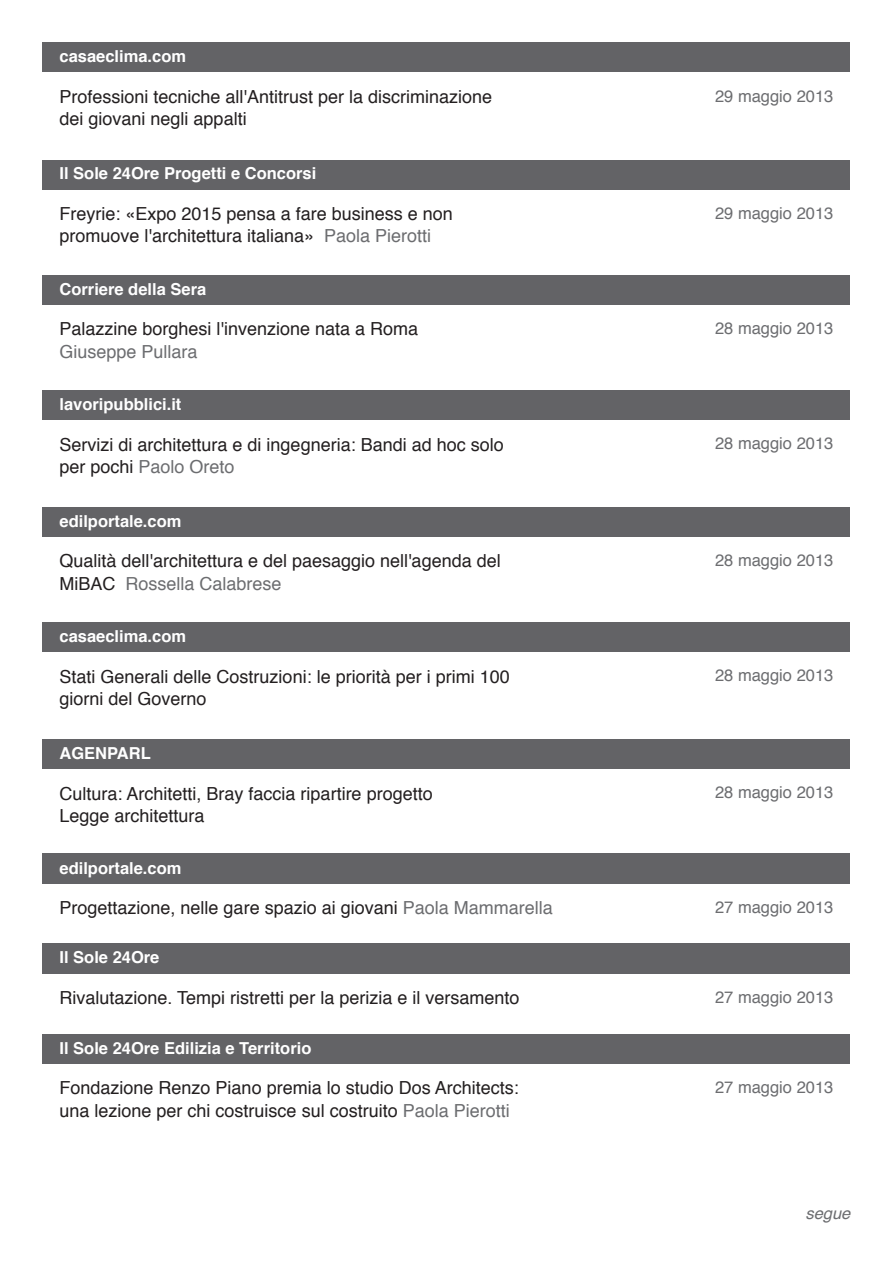
<style>
.page{position:relative;width:893px;height:1263px;background:#fff}
.page>*{position:absolute;margin:0;border:0;box-sizing:border-box;transform-origin:0 0}
.t1{font:18px/22.5px "Helvetica";color:#231f20}
.t2{font:18px "Helvetica";color:#6c6d70}
.t3{font:700 16.5px "Helvetica";color:#fff}
.t4{font:16.5px "Helvetica";color:#6c6d70}
.t5{font:italic 16.5px "Helvetica";color:#6c6d70}
.s1{color:#6c6d70}
</style>
<div class="page">
<div style="left:43px;top:854px;width:807px;height:30px;background:#636366"></div>
<div style="left:43px;top:943px;width:807px;height:30px;background:#636366"></div>
<div style="left:43px;top:390px;width:807px;height:30px;background:#636366"></div>
<div style="left:43px;top:507px;width:807px;height:30px;background:#636366"></div>
<div style="left:43px;top:622px;width:807px;height:30px;background:#636366"></div>
<div style="left:43px;top:739px;width:807px;height:30px;background:#636366"></div>
<div style="left:43px;top:1034px;width:807px;height:30px;background:#636366"></div>
<div style="left:43px;top:160px;width:807px;height:30px;background:#636366"></div>
<div style="left:43px;top:275px;width:807px;height:30px;background:#636366"></div>
<div style="left:43px;top:43px;width:807px;height:29px;background:#636366"></div>
<p class="t3" style="left:60px;top:50px;width:128px">casaeclima.com</p>
<p class="t1" style="left:60px;top:87px;width:434px">Professioni tecniche all'Antitrust per la discriminazione dei giovani negli appalti</p>
<p class="t4" style="left:715px;top:89px;width:120px">29 maggio 2013</p>
<p class="t3" style="left:60px;top:167px;width:258px">Il Sole 24Ore Progetti e Concorsi</p>
<p class="t1" style="left:60px;top:204px;width:395px">Freyrie: «Expo 2015 pensa a fare business e non promuove l'architettura italiana» <span class="s1">Paola Pierotti</span></p>
<p class="t4" style="left:715px;top:206px;width:120px">29 maggio 2013</p>
<p class="t3" style="left:60px;top:282px;width:148px">Corriere della Sera</p>
<p class="t1" style="left:60px;top:319px;width:360px">Palazzine borghesi l'invenzione nata a Roma</p>
<p class="t2" style="left:60px;top:344px;width:140px">Giuseppe Pullara</p>
<p class="t4" style="left:715px;top:321px;width:120px">28 maggio 2013</p>
<p class="t3" style="left:60px;top:397px;width:123px">lavoripubblici.it</p>
<p class="t1" style="left:60px;top:434px;width:446px">Servizi di architettura e di ingegneria: Bandi ad hoc solo per pochi <span class="s1">Paolo Oreto</span></p>
<p class="t4" style="left:715px;top:437px;width:120px">28 maggio 2013</p>
<p class="t3" style="left:60px;top:514px;width:123px">edilportale.com</p>
<p class="t1" style="left:60px;top:551px;width:443px">Qualità dell'architettura e del paesaggio nell'agenda del<br>MiBAC <span class="s1">Rossella Calabrese</span></p>
<p class="t4" style="left:715px;top:553px;width:120px">28 maggio 2013</p>
<p class="t3" style="left:60px;top:629px;width:128px">casaeclima.com</p>
<p class="t1" style="left:60px;top:666px;width:452px">Stati Generali delle Costruzioni: le priorità per i primi 100 giorni del Governo</p>
<p class="t4" style="left:715px;top:668px;width:120px">28 maggio 2013</p>
<p class="t3" style="left:60px;top:746px;width:93px">AGENPARL</p>
<p class="t1" style="left:60px;top:784px;width:375px">Cultura: Architetti, Bray faccia ripartire progetto<br>Legge architettura</p>
<p class="t4" style="left:715px;top:786px;width:120px">28 maggio 2013</p>
<p class="t3" style="left:60px;top:861px;width:123px">edilportale.com</p>
<p class="t1" style="left:60px;top:898px;width:495px">Progettazione, nelle gare spazio ai giovani <span class="s1">Paola Mammarella</span></p>
<p class="t4" style="left:715px;top:900px;width:120px">27 maggio 2013</p>
<p class="t3" style="left:60px;top:950px;width:101px">Il Sole 24Ore</p>
<p class="t1" style="left:60px;top:988px;width:461px">Rivalutazione. Tempi ristretti per la perizia e il versamento</p>
<p class="t4" style="left:715px;top:990px;width:120px">27 maggio 2013</p>
<p class="t3" style="left:60px;top:1041px;width:253px">Il Sole 24Ore Edilizia e Territorio</p>
<p class="t1" style="left:60px;top:1078px;width:461px">Fondazione Renzo Piano premia lo studio Dos Architects: una lezione per chi costruisce sul costruito <span class="s1">Paola Pierotti</span></p>
<p class="t4" style="left:715px;top:1080px;width:120px">27 maggio 2013</p>
<p class="t5" style="left:805px;top:1206px;width:47px">segue</p>
</div>
